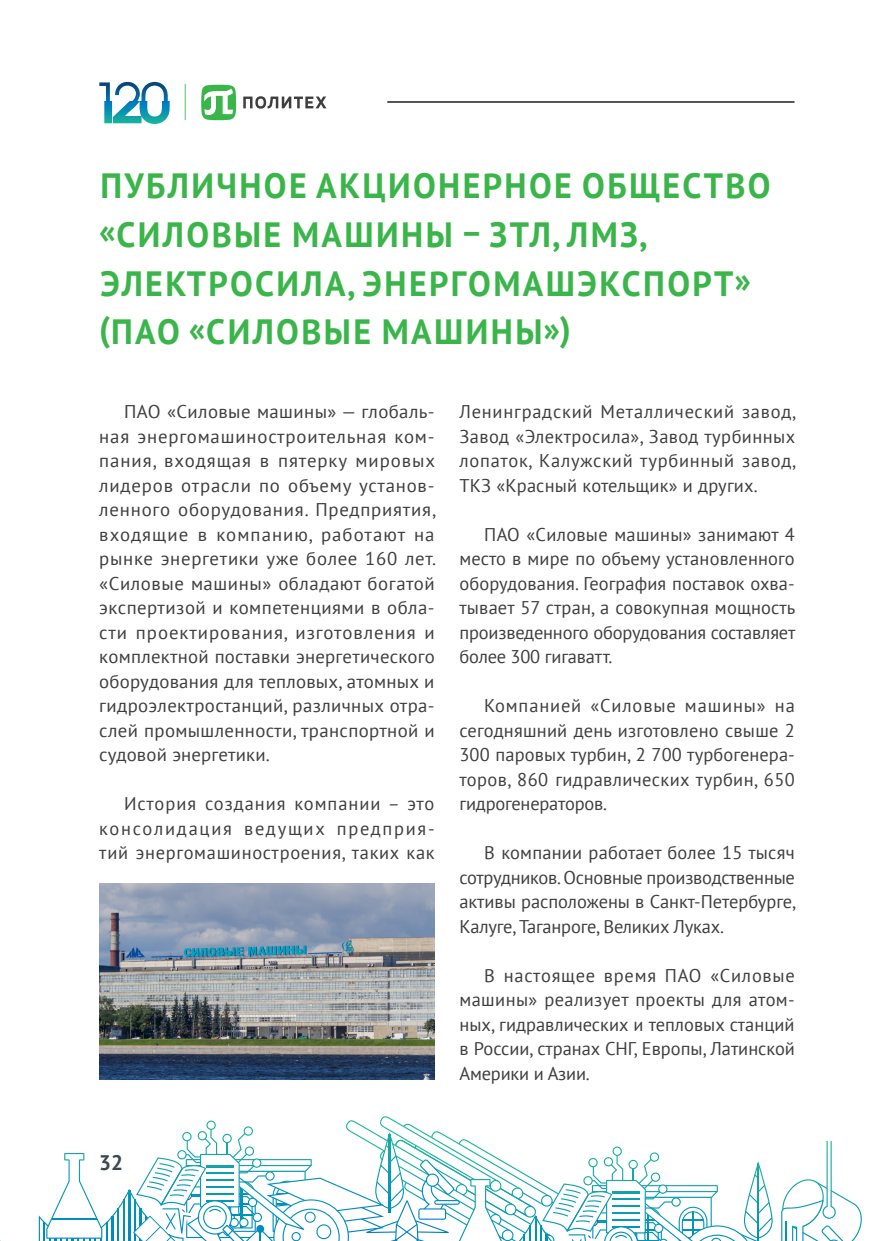
<style>
.page{position:relative;width:869px;height:1241px;background:#fff}
.page>*{position:absolute;margin:0;border:0;box-sizing:border-box;transform-origin:0 0}
.zagolovok{font:700 35px/48.6px "PT Sans";letter-spacing:.07em;color:#3ab54a}
.t1{font:700 21px "PT Sans";color:#3d474e}
.Body_Text{font:18.38px/24.5px "PT Sans";color:#3e3e3f;text-align:justify}
</style>
<div class="page">
<svg style="left:0;top:1116px;width:862px;height:125px"></svg>
<svg style="left:99px;top:82px;width:70px;height:42px"></svg>
<svg style="left:185px;top:84px;width:1px;height:36px"></svg>
<svg style="left:243px;top:96px;width:83px;height:13px"></svg>
<svg style="left:201px;top:85px;width:35px;height:35px"></svg>
<hr style="left:387px;top:101px;width:407px;height:2px;background:#3e3e3f">
<div style="left:794px;top:1104px;width:74px;height:36px;background:#fff"></div>
<img style="left:99px;top:883px;width:335px;height:196px">
<p class="zagolovok" style="left:99px;top:161px;width:672px">ПУБЛИЧНОЕ АКЦИОНЕРНОЕ ОБЩЕСТВО «СИЛОВЫЕ МАШИНЫ – ЗТЛ, ЛМЗ,<br>ЭЛЕКТРОСИЛА, ЭНЕРГОМАШЭКСПОРТ» (ПАО «СИЛОВЫЕ МАШИНЫ»)</p>
<p class="Body_Text" style="left:99px;top:399px;width:338px;text-indent:25px">ПАО «Силовые машины» — глобаль&shy;ная энергомашиностроительная ком&shy;пания, входящая в пятерку мировых лидеров отрасли по объему установ&shy;ленного оборудования. Предприятия, входящие в компанию, работают на рынке энергетики уже более 160 лет. «Силовые машины» обладают богатой экспертизой и компетенциями в обла&shy;сти проектирования, изготовления и комплектной поставки энергетического оборудования для тепловых, атомных и гидроэлектростанций, различных отра&shy;слей промышленности, транспортной и судовой энергетики.</p>
<p class="Body_Text" style="left:99px;top:791px;width:337px;text-indent:25px">История создания компании – это консолидация ведущих предприя&shy;тий энергомашиностроения, таких как</p>
<p class="Body_Text" style="left:459px;top:399px;width:338px">Ленинградский Металлический завод, Завод «Электросила», Завод турбинных лопаток, Калужский турбинный завод, ТКЗ «Красный котельщик» и других.</p>
<p class="Body_Text" style="left:459px;top:521px;width:337px;text-indent:25px">ПАО «Силовые машины» занимают 4 место в мире по объему установленного оборудования. География поставок охва&shy;тывает 57 стран, а совокупная мощность произведенного оборудования составляет более 300 гигаватт.</p>
<p class="Body_Text" style="left:459px;top:693px;width:337px;text-indent:25px">Компанией «Силовые машины» на сегодняшний день изготовлено свыше 2<br>300 паровых турбин, 2 700 турбогенера&shy;торов, 860 гидравлических турбин, 650 гидрогенераторов.</p>
<p class="Body_Text" style="left:459px;top:840px;width:338px;text-indent:25px">В компании работает более 15 тысяч сотрудников. Основные производственные активы расположены в Санкт-Петербурге, Калуге, Таганроге, Великих Луках.</p>
<p class="Body_Text" style="left:459px;top:962px;width:337px;text-indent:25px">В настоящее время ПАО «Силовые машины» реализует проекты для атом&shy;ных, гидравлических и тепловых станций в России, странах СНГ, Европы, Латинской Америки и Азии.</p>
<p class="t1" style="left:99px;top:1148px;width:25px">32</p>
</div>
